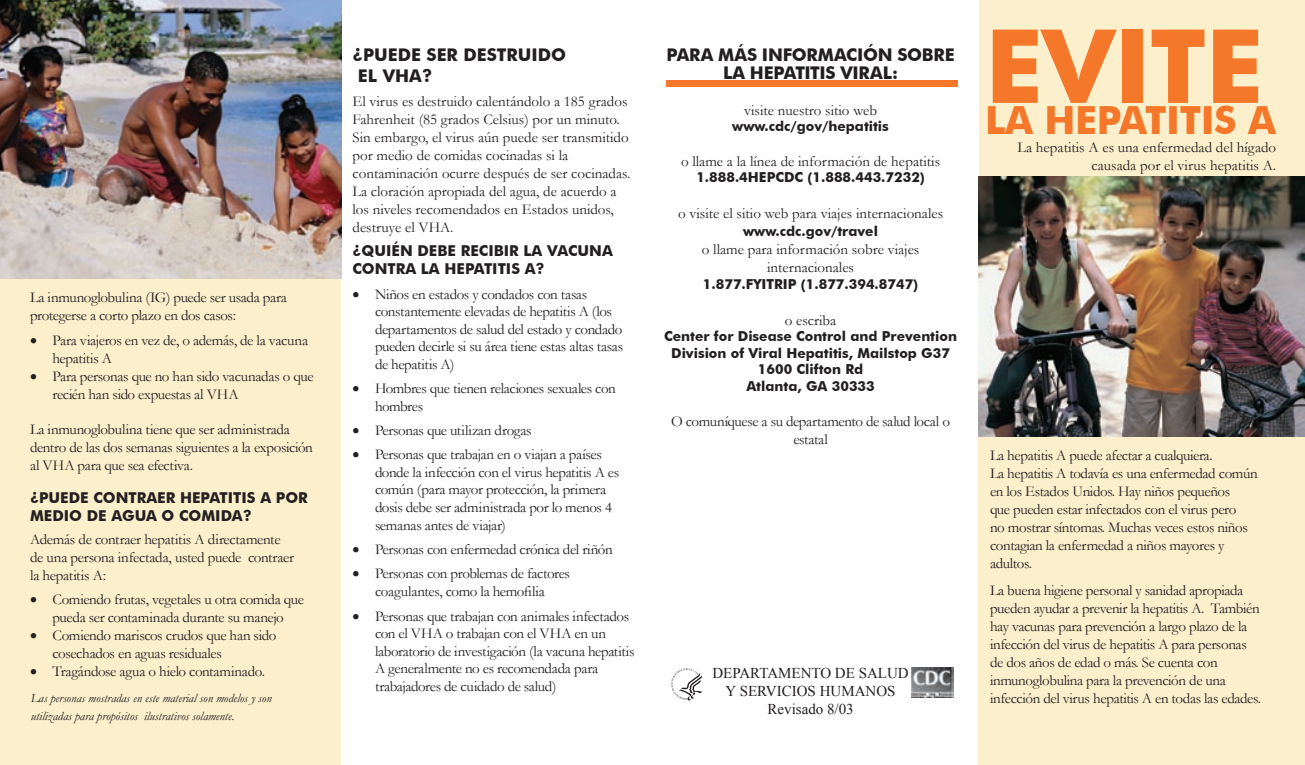
<style>
.page{position:relative;width:1305px;height:765px;background:#fff}
.page>*{position:absolute;margin:0;border:0;box-sizing:border-box;transform-origin:0 0}
.t1{font:700 102.5px "Futura BT";letter-spacing:-.01em;color:#f4772a}
.t2{font:700 38.75px "Futura BT";letter-spacing:-.01em;color:#f4772a}
.t3{font:700 17.5px "Futura BT";color:#231f20}
.t4{font:15px/18px "Garamond";letter-spacing:-.025em;color:#231f20}
.t5{font:15px/18px "Garamond";color:#231f20}
.t6{font:700 15px/18px "Futura BT";color:#231f20}
.Subtitle{font:15px "Times New Roman";color:#231f20}
.t7{font:700 13.75px "Futura BT";color:#231f20}
.t8{font:italic 12.5px/18px "Garamond";color:#231f20}
</style>
<div class="page">
<div style="left:979px;top:0;width:326px;height:519px;background:#fbefcc"></div>
<div style="left:0;top:0;width:341px;height:765px;background:#fbefcc"></div>
<div style="left:979px;top:429px;width:326px;height:336px;background:#fbefcc"></div>
<img style="left:979px;top:176px;width:326px;height:260px">
<img style="left:0;top:0;width:341px;height:278px">
<svg style="left:671px;top:668px;width:31px;height:33px"></svg>
<img style="left:912px;top:667px;width:42px;height:30px">
<div style="left:666px;top:81px;width:292px;height:6px;background:#f4772a"></div>
<p class="t4" style="left:30px;top:288px;width:258px">La inmunoglobulina (IG) puede ser usada para protegerse a corto plazo en dos casos:</p>
<p class="t4" style="left:52px;top:330px;width:257px;text-indent:-22px">• Para viajeros en vez de, o además, de la vacuna hepatitis A</p>
<p class="t4" style="left:52px;top:366px;width:263px;text-indent:-22px">• Para personas que no han sido vacunadas o que recién han sido expuestas al VHA</p>
<p class="t4" style="left:30px;top:420px;width:284px">La inmunoglobulina tiene que ser administrada dentro de las dos semanas siguientes a la exposición al VHA para que sea efectiva.</p>
<p class="t6" style="left:30px;top:488px;width:279px">¿PUEDE CONTRAER HEPATITIS A POR<br>MEDIO DE AGUA O COMIDA?</p>
<p class="t4" style="left:30px;top:530px;width:266px">Además de contraer hepatitis A directamente de una persona infectada, usted puede contraer la hepatitis A:</p>
<p class="t4" style="left:30px;top:590px;width:275px;text-align:center">• Comiendo frutas, vegetales u otra comida que pueda ser contaminada durante su manejo</p>
<p class="t4" style="left:52px;top:626px;width:225px;text-indent:-22px">• Comiendo mariscos crudos que han sido cosechados en aguas residuales</p>
<p class="t4" style="left:30px;top:662px;width:237px">• Tragándose agua o hielo contaminado.</p>
<p class="t8" style="left:31px;top:688px;width:243px">Las personas mostradas en este material son modelos y son utilizadas para propósitos ilustrativos solamente.</p>
<p class="t3" style="left:352px;top:44px;width:215px">¿PUEDE SER DESTRUIDO</p>
<p class="t3" style="left:358px;top:65px;width:76px">EL VHA?</p>
<p class="t5" style="left:352px;top:92px;width:279px">El virus es destruido calentándolo a 185 grados Fahrenheit (85 grados Celsius) por un minuto.<br>Sin embargo, el virus aún puede ser transmitido por medio de comidas cocinadas si la contaminación ocurre después de ser cocinadas.<br>La cloración apropiada del agua, de acuerdo a los niveles recomendados en Estados unidos, destruye el VHA.</p>
<p class="t6" style="left:352px;top:242px;width:262px">¿QUIÉN DEBE RECIBIR LA VACUNA<br>CONTRA LA HEPATITIS A?</p>
<p class="t4" style="left:375px;top:285px;width:250px;line-height:17.6px;text-indent:-22px">• Niños en estados y condados con tasas constantemente elevadas de hepatitis A (los departamentos de salud del estado y condado pueden decirle si su área tiene estas altas tasas de hepatitis A)</p>
<p class="t4" style="left:375px;top:379px;width:242px;line-height:17.5px;text-indent:-22px">• Hombres que tienen relaciones sexuales con hombres</p>
<p class="t4" style="left:352px;top:421px;width:181px">• Personas que utilizan drogas</p>
<p class="t4" style="left:375px;top:445px;width:246px;line-height:17.6px;text-indent:-22px">• Personas que trabajan en o viajan a países donde la infección con el virus hepatitis A es común (para mayor protección, la primera dosis debe ser administrada por lo menos 4 semanas antes de viajar)</p>
<p class="t4" style="left:352px;top:540px;width:262px">• Personas con enfermedad crónica del riñón</p>
<p class="t4" style="left:352px;top:564px;width:219px;text-align:center">• Personas con problemas de factores coagulantes, como la hemofilia</p>
<p class="t4" style="left:375px;top:607px;width:261px;line-height:17.6px;text-indent:-22px">• Personas que trabajan con animales infectados con el VHA o trabajan con el VHA en un laboratorio de investigación (la vacuna hepatitis A generalmente no es recomendada para trabajadores de cuidado de salud)</p>
<p class="t3" style="left:667px;top:44px;width:290px">PARA MÁS INFORMACIÓN SOBRE</p>
<p class="t3" style="left:723px;top:62px;width:177px">LA HEPATITIS VIRAL:</p>
<p class="t5" style="left:744px;top:101px;width:134px">visite nuestro sitio web</p>
<p class="t7" style="left:732px;top:118px;width:158px">www.cdc/gov/hepatitis</p>
<p class="t5" style="left:681px;top:152px;width:261px">o llame a la línea de información de hepatitis</p>
<p class="t7" style="left:696px;top:169px;width:230px">1.888.4HEPCDC (1.888.443.7232)</p>
<p class="t5" style="left:678px;top:204px;width:267px">o visite el sitio web para viajes internacionales</p>
<p class="t7" style="left:743px;top:223px;width:136px">www.cdc.gov/travel</p>
<p class="t5" style="left:702px;top:240px;width:219px;text-align:center">o llame para información sobre viajes internacionales</p>
<p class="t7" style="left:703px;top:276px;width:217px">1.877.FYITRIP (1.877.394.8747)</p>
<p class="t5" style="left:785px;top:311px;width:53px">o escriba</p>
<p class="t7" style="left:664px;top:328px;width:294px">Center for Disease Control and Prevention</p>
<p class="t7" style="left:671px;top:345px;width:280px">Division of Viral Hepatitis, Mailstop G37</p>
<p class="t7" style="left:758px;top:361px;width:107px">1600 Clifton Rd</p>
<p class="t7" style="left:746px;top:378px;width:130px">Atlanta, GA 30333</p>
<p class="t4" style="left:671px;top:412px;width:280px;text-align:center">O comuníquese a su departamento de salud local o estatal</p>
<p class="Subtitle" style="left:713px;top:663px;width:198px">DEPARTAMENTO DE SALUD</p>
<p class="Subtitle" style="left:726px;top:681px;width:171px">Y SERVICIOS HUMANOS</p>
<p class="Subtitle" style="left:768px;top:699px;width:88px">Revisado 8/03</p>
<p class="t1" style="left:985px;top:4px;width:280px">EVITE</p>
<p class="t2" style="left:985px;top:97px;width:293px">LA HEPATITIS A</p>
<p class="t5" style="left:1017px;top:138px;width:260px;text-align:right">La hepatitis A es una enfermedad del hígado causada por el virus hepatitis A.</p>
<p class="t4" style="left:990px;top:446px;width:224px">La hepatitis A puede afectar a cualquiera.</p>
<p class="t4" style="left:990px;top:464px;width:269px">La hepatitis A todavía es una enfermedad común en los Estados Unidos. Hay niños pequeños<br>que pueden estar infectados con el virus pero<br>no mostrar síntomas. Muchas veces estos niños contagian la enfermedad a niños mayores y adultos.</p>
<p class="t4" style="left:990px;top:580px;width:273px">La buena higiene personal y sanidad apropiada pueden ayudar a prevenir la hepatitis A. También hay vacunas para prevención a largo plazo de la infección del virus de hepatitis A para personas de dos años de edad o más. Se cuenta con inmunoglobulina para la prevención de una infección del virus hepatitis A en todas las edades.</p>
</div>
